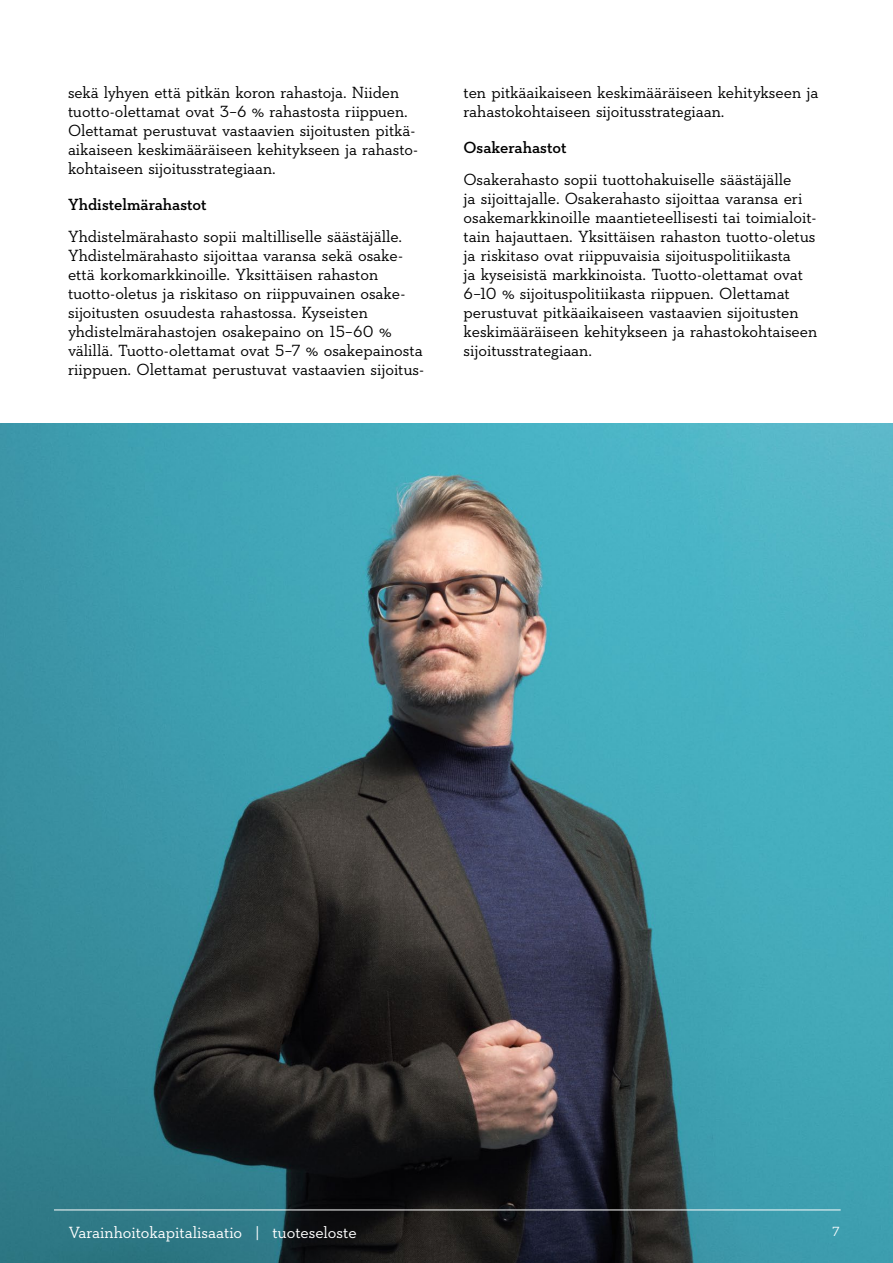
<style>
.page{position:relative;width:893px;height:1263px;background:#fff}
.page>*{position:absolute;margin:0;border:0;box-sizing:border-box;transform-origin:0 0}
.leipis_11pt_-_p{font:16.5px/18.9px "Neutraface Slab Text";color:#000}
.t1{font:16.5px "Neutraface Slab Text";color:#fff}
.pikku_otsikko_-_H4{font:600 16.5px "Neutraface Slab Text";color:#000}
.t2{font:13.5px "Neutraface Slab Text";color:#fff}
</style>
<div class="page">
<img style="left:0;top:423px;width:893px;height:840px">
<hr style="left:54px;top:1209px;width:787px;height:1px;background:#fff">
<p class="leipis_11pt_-_p" style="left:68px;top:83px;width:352px">sekä lyhyen että pitkän koron rahastoja. Niiden tuotto-olettamat ovat 3–6 % rahastosta riippuen.<br>Olettamat perustuvat vastaavien sijoitusten pitkä&shy;aikaiseen keskimääräiseen kehitykseen ja rahasto&shy;kohtaiseen sijoitusstrategiaan.</p>
<h4 class="pikku_otsikko_-_H4" style="left:68px;top:194px;width:140px">Yhdistelmärahastot</h4>
<p class="leipis_11pt_-_p" style="left:68px;top:226px;width:358px">Yhdistelmärahasto sopii maltilliselle säästäjälle.<br>Yhdistelmärahasto sijoittaa varansa sekä osake&shy;että korkomarkkinoille. Yksittäisen rahaston tuotto-oletus ja riskitaso on riippuvainen osake&shy;sijoitusten osuudesta rahastossa. Kyseisten yhdistelmärahastojen osakepaino on 15–60 % välillä. Tuotto-olettamat ovat 5–7 % osakepainosta riippuen. Olettamat perustuvat vastaavien sijoitus-</p>
<p class="leipis_11pt_-_p" style="left:463px;top:83px;width:357px">ten pitkäaikaiseen keskimääräiseen kehitykseen ja rahastokohtaiseen sijoitusstrategiaan.</p>
<h4 class="pikku_otsikko_-_H4" style="left:463px;top:137px;width:105px">Osakerahastot</h4>
<p class="leipis_11pt_-_p" style="left:463px;top:169px;width:355px">Osakerahasto sopii tuottohakuiselle säästäjälle<br>ja sijoittajalle. Osakerahasto sijoittaa varansa eri osakemarkkinoille maantieteellisesti tai toimialoit&shy;tain hajauttaen. Yksittäisen rahaston tuotto-oletus ja riskitaso ovat riippuvaisia sijoituspolitiikasta<br>ja kyseisistä markkinoista. Tuotto-olettamat ovat 6–10 % sijoituspolitiikasta riippuen. Olettamat perustuvat pitkäaikaiseen vastaavien sijoitusten keskimääräiseen kehitykseen ja rahastokohtaiseen sijoitusstrategiaan.</p>
<p class="t1" style="left:69px;top:1222px;width:290px">Varainhoitokapitalisaatio | tuoteseloste</p>
<p class="t2" style="left:832px;top:1222px;width:9px">7</p>
</div>
